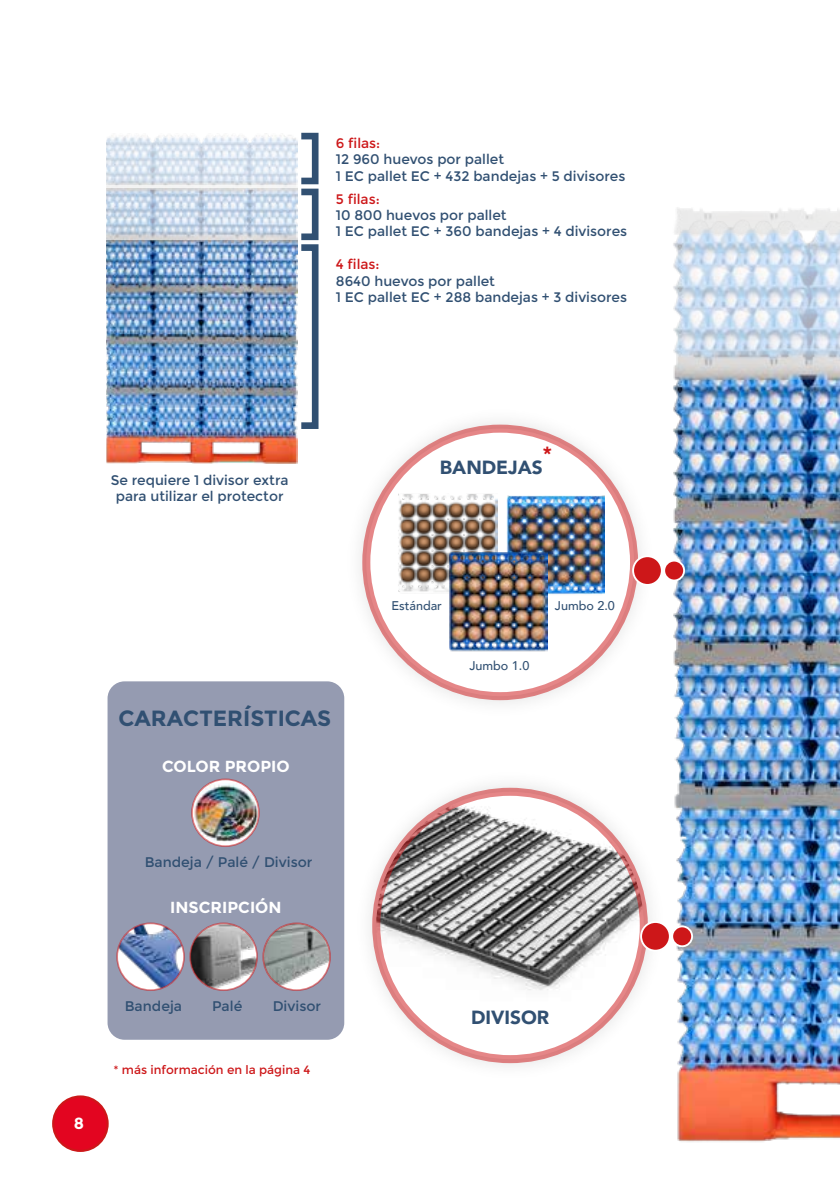
<style>
.page{position:relative;width:840px;height:1191px;background:#fff}
.page>*{position:absolute;margin:0;border:0;box-sizing:border-box;transform-origin:0 0}
.t1{font:700 22px "Montserrat";color:#315072}
.t2{font:900 19px "Avenir";color:#315072}
.t3{font:900 19px "Avenir";color:#cd1719}
.t4{font:700 16px "Montserrat";color:#fff}
.t5{font:14px "Montserrat";color:#315072}
.t6{font:13.8px/16.4px "Montserrat";color:#315072}
.t7{font:13.8px "Montserrat";color:#cd1719}
.t8{font:500 12.6px "Avenir";color:#315072}
.t9{font:12px "Montserrat";color:#cd1719}
</style>
<div class="page">
<img style="left:673px;top:380px;width:166px;height:762px">
<svg style="left:673px;top:207px;width:166px;height:173px;background:#d2dce8"></svg>
<div style="left:342px;top:405px;width:315px;height:314px;background:#000;opacity:.14"></div>
<div style="left:366px;top:428px;width:267px;height:268px;background:#fff;border-radius:50%"></div>
<img style="left:506px;top:495px;width:98px;height:100px">
<img style="left:398px;top:494px;width:99px;height:98px">
<img style="left:449px;top:552px;width:98px;height:99px">
<div style="left:362px;top:424px;width:275px;height:276px;border:8px solid #cd1719;border-radius:50%"></div>
<div style="left:632px;top:556px;width:29px;height:29px;background:#cd1719;border-radius:50%"></div>
<div style="left:631px;top:555px;width:31px;height:31px;border:2px solid #fff;border-radius:50%"></div>
<div style="left:663px;top:560px;width:20px;height:20px;background:#cd1719;border-radius:50%"></div>
<div style="left:663px;top:559px;width:21px;height:22px;border:2px solid #fff;border-radius:50%"></div>
<img style="left:376px;top:791px;width:267px;height:263px">
<div style="left:372px;top:787px;width:275px;height:276px;border:8px solid #cd1719;border-radius:50%"></div>
<div style="left:640px;top:922px;width:29px;height:28px;background:#cd1719;border-radius:50%"></div>
<div style="left:639px;top:921px;width:31px;height:30px;border:2px solid #fff;border-radius:50%"></div>
<div style="left:671px;top:926px;width:20px;height:20px;background:#cd1719;border-radius:50%"></div>
<div style="left:671px;top:925px;width:21px;height:22px;border:2px solid #fff;border-radius:50%"></div>
<div style="left:820px;top:390px;width:19px;height:255px;background:#000;opacity:.95"></div>
<img style="left:106px;top:239px;width:191px;height:224px">
<svg style="left:106px;top:188px;width:206px;height:51px;background:#cad6e5"></svg>
<svg style="left:106px;top:133px;width:206px;height:55px"></svg>
<div style="left:298px;top:244px;width:20px;height:185px;border:7px solid #315072"></div>
<div style="left:298px;top:189px;width:20px;height:51px;border:7px solid #315072"></div>
<div style="left:298px;top:133px;width:20px;height:51px;border:7px solid #315072"></div>
<div style="left:107px;top:681px;width:237px;height:358px;background:#959bb1;border-radius:17px"></div>
<img style="left:118px;top:925px;width:66px;height:63px">
<div style="left:116px;top:922px;width:69px;height:69px;border:2px solid #cd1719;border-radius:50%"></div>
<img style="left:190px;top:923px;width:67px;height:67px;border-radius:33px">
<div style="left:189px;top:922px;width:69px;height:69px;border:2px solid #cd1719;border-radius:50%"></div>
<img style="left:263px;top:923px;width:67px;height:67px;border-radius:33px">
<div style="left:262px;top:922px;width:69px;height:69px;border:2px solid #cd1719;border-radius:50%"></div>
<svg style="left:192px;top:779px;width:67px;height:67px"></svg>
<img style="left:192px;top:783px;width:67px;height:58px">
<div style="left:191px;top:778px;width:68px;height:69px;border:2px solid #cd1719;border-radius:50%"></div>
<div style="left:53px;top:1096px;width:54px;height:54px;background:#e30520;border-radius:50%"></div>
<div style="left:52px;top:1095px;width:57px;height:57px;border:2px solid #cd1719;border-radius:50%"></div>
<p class="t7" style="left:336px;top:135px;width:46px">6 filas:</p>
<p class="t6" style="left:336px;top:151px;width:291px">12 960 huevos por pallet<br>1 EC pallet EC + 432 bandejas + 5 divisores</p>
<p class="t7" style="left:336px;top:191px;width:45px">5 filas:</p>
<p class="t6" style="left:336px;top:207px;width:293px">10 800 huevos por pallet<br>1 EC pallet EC + 360 bandejas + 4 divisores</p>
<p class="t7" style="left:336px;top:256px;width:45px">4 filas:</p>
<p class="t6" style="left:336px;top:273px;width:292px">8640 huevos por pallet<br>1 EC pallet EC + 288 bandejas + 3 divisores</p>
<p class="t6" style="left:111px;top:472px;width:179px;text-align:center">Se requiere 1 divisor extra para utilizar el protector</p>
<h1 class="t1" style="left:118px;top:705px;width:214px">CARACTERÍSTICAS</h1>
<p class="t4" style="left:162px;top:756px;width:129px">COLOR PROPIO</p>
<p class="t5" style="left:145px;top:853px;width:169px">Bandeja / Palé / Divisor</p>
<p class="t4" style="left:170px;top:897px;width:113px">INSCRIPCIÓN</p>
<p class="t4" style="left:74px;top:1113px;width:12px">8</p>
<p class="t5" style="left:125px;top:998px;width:59px">Bandeja</p>
<p class="t5" style="left:212px;top:998px;width:32px">Palé</p>
<p class="t5" style="left:272px;top:998px;width:50px">Divisor</p>
<p class="t9" style="left:113px;top:1063px;width:198px">* más información en la página 4</p>
<h2 class="t3" style="left:542px;top:437px;width:11px">*</h2>
<h2 class="t2" style="left:439px;top:451px;width:104px">BANDEJAS</h2>
<p class="t8" style="left:391px;top:595px;width:52px">Estándar</p>
<p class="t8" style="left:469px;top:654px;width:62px">Jumbo 1.0</p>
<p class="t8" style="left:554px;top:595px;width:62px">Jumbo 2.0</p>
<h2 class="t2" style="left:471px;top:1000px;width:80px">DIVISOR</h2>
</div>
